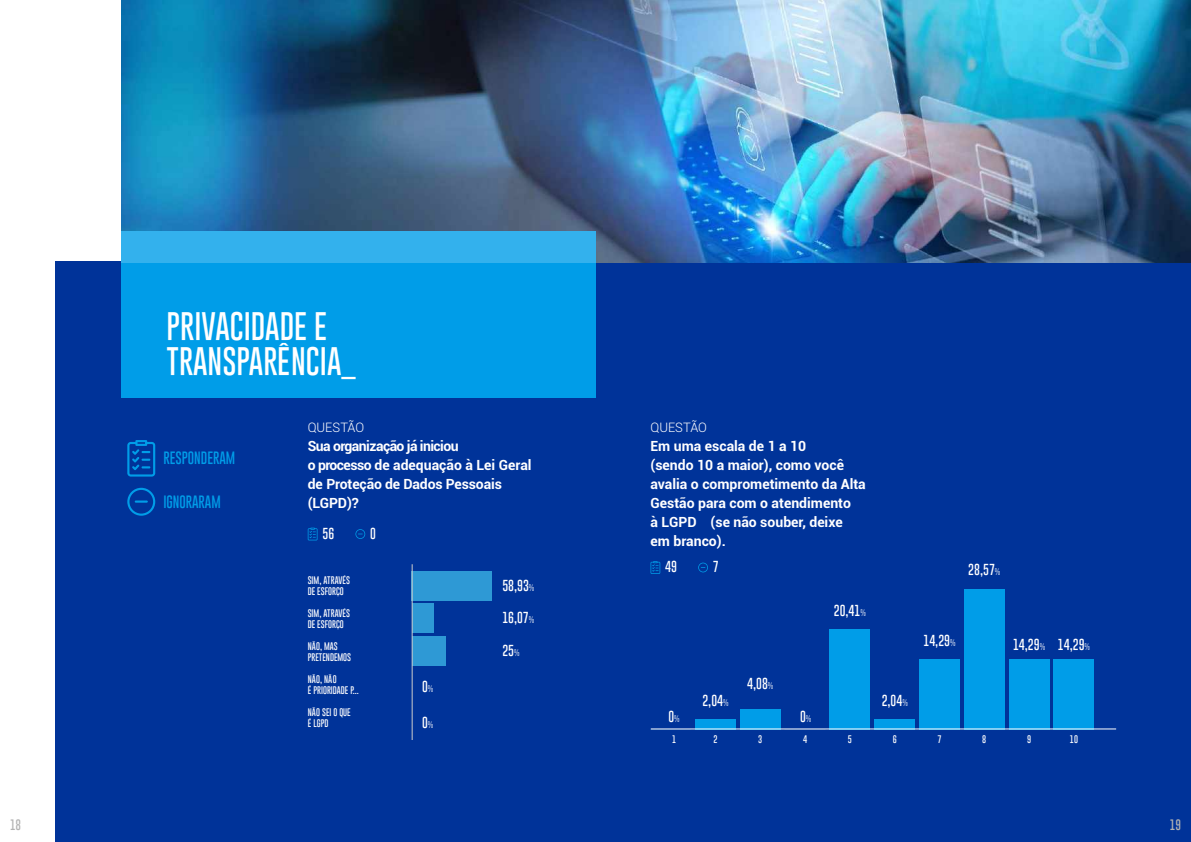
<style>
.page{position:relative;width:1191px;height:842px;background:#fff}
.page>*{position:absolute;margin:0;border:0;box-sizing:border-box;transform-origin:0 0}
.t1{font:100 29px/34.8px "Gobold";color:#fff}
.t2{font:700 14px/19px "Roboto";color:#fff}
.t3{font:100 13px "Gobold";color:#009de8}
.t4{font:300 13px "Roboto";color:#fff}
.t5{font:100 11.6px "Gobold";color:#fff}
.t6{font:100 11px "Gobold";color:#b3b3b3}
.t7{font:100 8px/11px "Gobold";color:#fff}
.s1{font-size:7px}
</style>
<div class="page">
<div style="left:55px;top:262px;width:1136px;height:580px;background:#039"></div>
<img style="left:121px;top:0;width:1070px;height:262px">
<div style="left:121px;top:262px;width:474px;height:136px;background:#009de8"></div>
<div style="left:121px;top:231px;width:474px;height:31px;background:#33b1ed"></div>
<svg style="left:127px;top:488px;width:28px;height:28px"></svg>
<svg style="left:127px;top:440px;width:28px;height:37px"></svg>
<svg style="left:355px;top:529px;width:10px;height:10px"></svg>
<svg style="left:308px;top:528px;width:9px;height:12px"></svg>
<svg style="left:698px;top:563px;width:10px;height:9px"></svg>
<svg style="left:650px;top:561px;width:10px;height:13px"></svg>
<div style="left:412px;top:636px;width:34px;height:29px;background:#2e99d5"></div>
<div style="left:412px;top:604px;width:22px;height:29px;background:#2e99d5"></div>
<div style="left:412px;top:571px;width:80px;height:29px;background:#2e99d5"></div>
<hr style="left:412px;top:564px;width:1px;height:176px;background:#ccc">
<div style="left:1053px;top:659px;width:41px;height:70px;background:#009de8"></div>
<div style="left:1009px;top:659px;width:40px;height:70px;background:#009de8"></div>
<div style="left:964px;top:589px;width:40px;height:140px;background:#009de8"></div>
<div style="left:919px;top:659px;width:40px;height:70px;background:#009de8"></div>
<div style="left:874px;top:719px;width:41px;height:10px;background:#009de8"></div>
<div style="left:829px;top:629px;width:41px;height:100px;background:#009de8"></div>
<div style="left:740px;top:709px;width:40px;height:20px;background:#009de8"></div>
<div style="left:695px;top:719px;width:40px;height:10px;background:#009de8"></div>
<hr style="left:651px;top:728px;width:465px;height:1px;background:#fff">
<h1 class="t1" style="left:166px;top:309px;width:191px">PRIVACIDADE E<br>TRANSPARÊNCIA_</h1>
<p class="t3" style="left:163px;top:449px;width:73px">RESPONDERAM</p>
<p class="t3" style="left:163px;top:494px;width:59px">IGNORARAM</p>
<p class="t4" style="left:308px;top:419px;width:58px">QUESTÃO</p>
<p class="t2" style="left:308px;top:436px;width:225px">Sua organização já iniciou<br>o processo de adequação à Lei Geral de Proteção de Dados Pessoais (LGPD)?</p>
<p class="t5" style="left:322px;top:526px;width:13px">56</p>
<p class="t5" style="left:370px;top:526px;width:7px">0</p>
<p class="t7" style="left:308px;top:574px;width:44px">SIM, ATRAVÉS<br>DE ESFORÇO</p>
<p class="t7" style="left:308px;top:607px;width:44px">SIM, ATRAVÉS<br>DE ESFORÇO</p>
<p class="t7" style="left:308px;top:641px;width:45px">NÃO, MAS<br>PRETENDEMOS</p>
<p class="t7" style="left:308px;top:674px;width:53px">NÃO, NÃO<br>É PRIORIDADE P...</p>
<p class="t7" style="left:308px;top:707px;width:45px">NÃO SEI O QUE<br>É LGPD</p>
<p class="t5" style="left:422px;top:679px;width:13px">0<span class="s1">%</span></p>
<p class="t5" style="left:422px;top:715px;width:13px">0<span class="s1">%</span></p>
<p class="t5" style="left:502px;top:578px;width:34px">58,93<span class="s1">%</span></p>
<p class="t5" style="left:502px;top:610px;width:33px">16,07<span class="s1">%</span></p>
<p class="t5" style="left:502px;top:642px;width:19px">25<span class="s1">%</span></p>
<p class="t4" style="left:650px;top:419px;width:58px">QUESTÃO</p>
<p class="t2" style="left:650px;top:436px;width:217px">Em uma escala de 1 a 10<br>(sendo 10 a maior), como você avalia o comprometimento da Alta<br>Gestão para com o atendimento<br>à LGPD (se não souber, deixe<br>em branco).</p>
<p class="t5" style="left:665px;top:559px;width:13px">49</p>
<p class="t5" style="left:713px;top:559px;width:7px">7</p>
<p class="t5" style="left:968px;top:562px;width:34px">28,57<span class="s1">%</span></p>
<p class="t5" style="left:834px;top:603px;width:34px">20,41<span class="s1">%</span></p>
<p class="t5" style="left:702px;top:693px;width:28px">2,04<span class="s1">%</span></p>
<p class="t5" style="left:747px;top:676px;width:28px">4,08<span class="s1">%</span></p>
<p class="t5" style="left:668px;top:709px;width:13px">0<span class="s1">%</span></p>
<p class="t5" style="left:800px;top:709px;width:13px">0<span class="s1">%</span></p>
<p class="t5" style="left:923px;top:632px;width:34px">14,29<span class="s1">%</span></p>
<p class="t5" style="left:1013px;top:637px;width:78px">14,29<span class="s1">%</span> 14,29<span class="s1">%</span></p>
<p class="t5" style="left:881px;top:693px;width:28px">2,04<span class="s1">%</span></p>
<p class="t7" style="left:672px;top:734px;width:6px">1</p>
<p class="t7" style="left:713px;top:734px;width:6px">2</p>
<p class="t7" style="left:758px;top:734px;width:6px">3</p>
<p class="t7" style="left:803px;top:734px;width:6px">4</p>
<p class="t7" style="left:848px;top:734px;width:6px">5</p>
<p class="t7" style="left:892px;top:734px;width:6px">6</p>
<p class="t7" style="left:937px;top:734px;width:6px">7</p>
<p class="t7" style="left:982px;top:734px;width:6px">8</p>
<p class="t7" style="left:1027px;top:734px;width:6px">9</p>
<p class="t7" style="left:1070px;top:734px;width:10px">10</p>
<p class="t6" style="left:10px;top:817px;width:13px">18</p>
<p class="t6" style="left:1169px;top:817px;width:13px">19</p>
</div>
